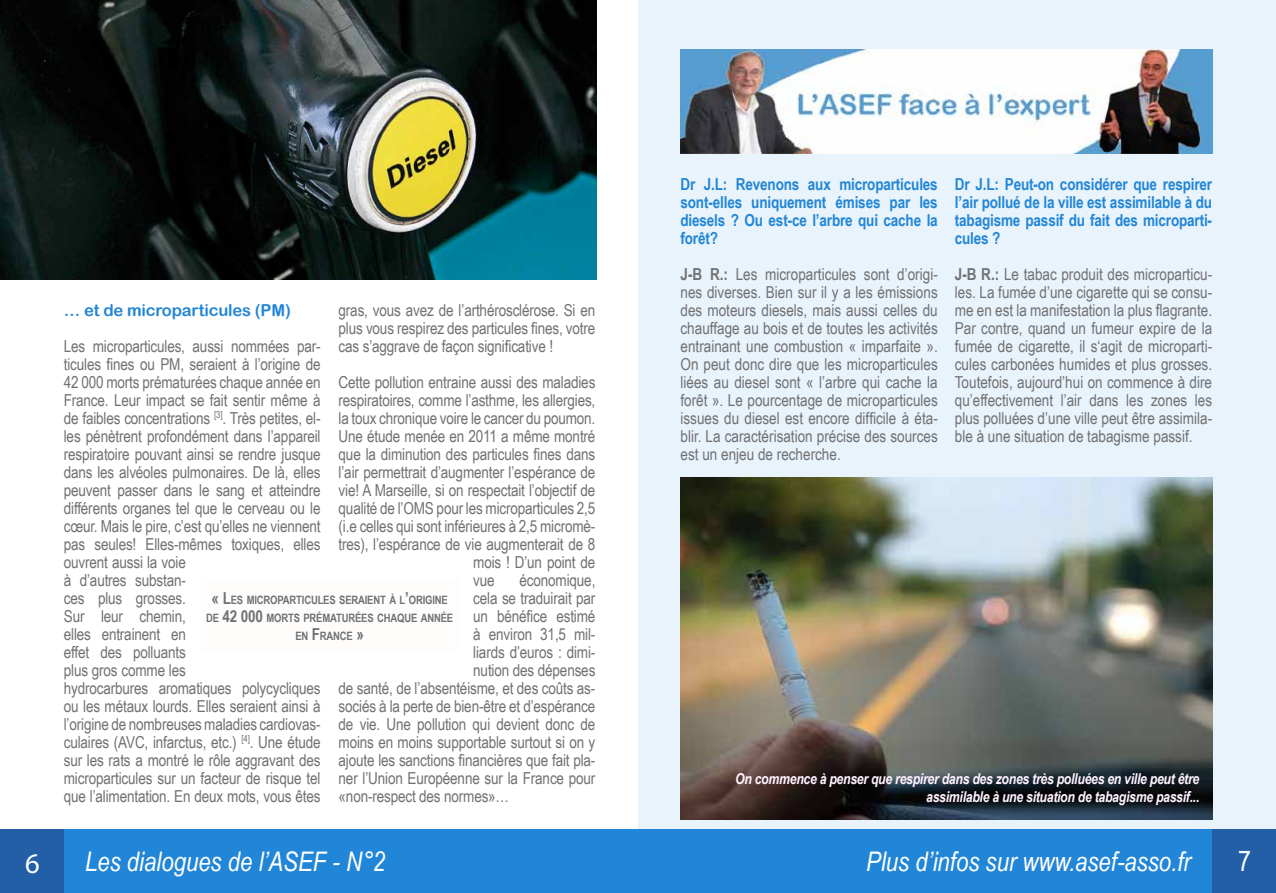
<style>
.page{position:relative;width:1276px;height:893px;background:#fff}
.page>*{position:absolute;margin:0;border:0;box-sizing:border-box;transform-origin:0 0}
.t1{font:28.5px "Myriad Pro";color:#fff}
.t2{font:28.5px "Arial Narrow";color:#fff}
.t3{font:italic 27px "Arial Narrow";color:#fff}
.t4{font:16.5px/18px "Arial Narrow";letter-spacing:-.01em;color:#707172;text-align:justify}
.t5{font:700 16.5px/18px "Arial Narrow";letter-spacing:-.01em;color:#2286d8;text-align:justify}
.t6{font:16.5px "Arial Rounded MT Bold";letter-spacing:-.01em;color:#2286d8}
.t7{font:italic 700 15px/18px "Arial Narrow";letter-spacing:-.02em;color:#fff2ff;text-align:right}
.t8{font:700 11.55px/18px "Arial Narrow";letter-spacing:-.015em;color:#707172;text-align:center}
.s1{font-size:16.5px}
.s2{font-weight:700}
</style>
<div class="page">
<div style="left:638px;top:0;width:638px;height:829px;background:#e9f3fb"></div>
<div style="left:64px;top:829px;width:574px;height:64px;background:#2286d8"></div>
<div style="left:638px;top:829px;width:574px;height:64px;background:#2286d8"></div>
<div style="left:0;top:829px;width:64px;height:64px;background:#225fa7"></div>
<div style="left:1212px;top:829px;width:64px;height:64px;background:#225fa7"></div>
<img style="left:0;top:0;width:596px;height:280px">
<img style="left:680px;top:478px;width:532px;height:342px">
<div style="left:201px;top:578px;width:257px;height:73px;background:#fffdfb"></div>
<img style="left:680px;top:49px;width:532px;height:105px">
<p class="t4" style="left:339px;top:300px;width:258px">gras, vous avez de l’arthérosclérose. Si en plus vous respirez des particules fines, votre cas s’aggrave de façon significative !</p>
<p class="t4" style="left:339px;top:372px;width:258px">Cette pollution entraine aussi des maladies</p>
<p class="t4" style="left:339px;top:390px;width:258px">respiratoires, comme l’asthme, les allergies,</p>
<p class="t4" style="left:339px;top:408px;width:258px">la toux chronique voire le cancer du poumon.</p>
<p class="t4" style="left:339px;top:426px;width:258px">Une étude menée en 2011 a même montré</p>
<p class="t4" style="left:339px;top:444px;width:258px">que la diminution des particules fines dans</p>
<p class="t4" style="left:339px;top:462px;width:258px">l’air permettrait d’augmenter l’espérance de</p>
<p class="t4" style="left:339px;top:480px;width:258px">vie! A Marseille, si on respectait l’objectif de</p>
<p class="t4" style="left:339px;top:498px;width:258px">qualité de l’OMS pour les microparticules 2,5</p>
<p class="t4" style="left:339px;top:516px;width:258px">(i.e celles qui sont inférieures à 2,5 micromè-</p>
<p class="t4" style="left:339px;top:534px;width:258px">tres), l’espérance de vie augmenterait de 8</p>
<p class="t4" style="left:473px;top:552px;width:124px">mois ! D’un point de</p>
<p class="t4" style="left:473px;top:570px;width:23px">vue</p>
<p class="t4" style="left:519px;top:570px;width:77px">économique,</p>
<p class="t4" style="left:473px;top:588px;width:124px">cela se traduirait par</p>
<p class="t4" style="left:473px;top:606px;width:124px">un bénéfice estimé</p>
<p class="t4" style="left:473px;top:624px;width:124px">à environ 31,5 mil-</p>
<p class="t4" style="left:473px;top:642px;width:124px">liards d’euros : dimi-</p>
<p class="t4" style="left:473px;top:660px;width:124px">nution des dépenses</p>
<p class="t4" style="left:339px;top:678px;width:258px">de santé, de l’absentéisme, et des coûts as-</p>
<p class="t4" style="left:339px;top:696px;width:258px">sociés à la perte de bien-être et d’espérance</p>
<p class="t4" style="left:339px;top:714px;width:258px">de vie. Une pollution qui devient donc de</p>
<p class="t4" style="left:339px;top:732px;width:258px">moins en moins supportable surtout si on y</p>
<p class="t4" style="left:339px;top:750px;width:258px">ajoute les sanctions financières que fait pla-</p>
<p class="t4" style="left:339px;top:768px;width:258px">ner l’Union Européenne sur la France pour</p>
<p class="t4" style="left:339px;top:786px;width:172px">«non-respect des normes»…</p>
<p class="t6" style="left:64px;top:300px;width:229px">… et de microparticules (PM)</p>
<p class="t4" style="left:64px;top:336px;width:258px;text-align:left">Les microparticules, aussi nommées par&shy;ticules fines ou PM, seraient à l’origine de 42 000 morts prématurées chaque année en France. Leur impact se fait sentir même à de faibles concentrations <sup>[3]</sup>. Très petites, el&shy;les pénètrent profondément dans l’appareil respiratoire pouvant ainsi se rendre jusque dans les alvéoles pulmonaires. De là, elles peuvent passer dans le sang et atteindre différents organes tel que le cerveau ou le cœur. Mais le pire, c’est qu’elles ne viennent pas seules! Elles-mêmes toxiques, elles ouvrent aussi la voie<br>à d’autres substan-<br>ces plus grosses.<br>Sur leur chemin,<br>elles entrainent en<br>effet des polluants<br>plus gros comme les<br>hydrocarbures aromatiques polycycliques ou les métaux lourds. Elles seraient ainsi à l’origine de nombreuses maladies cardiovas&shy;culaires (AVC, infarctus, etc.) <sup>[4]</sup>. Une étude sur les rats a montré le rôle aggravant des microparticules sur un facteur de risque tel que l’alimentation. En deux mots, vous êtes</p>
<p class="t8" style="left:206px;top:590px;width:249px"><span class="s1">« L</span>ES MICROPARTICULES SERAIENT À L<span class="s1">’</span>ORIGINE<br>DE <span class="s1">42 000</span> MORTS PRÉMATURÉES CHAQUE ANNÉE<br>EN <span class="s1">F</span>RANCE <span class="s1">»</span></p>
<p class="t5" style="left:680px;top:174px;width:259px">Dr J.L: Revenons aux microparticules sont-elles uniquement émises par les diesels ? Ou est-ce l’arbre qui cache la forêt?</p>
<p class="t4" style="left:680px;top:264px;width:259px"><span class="s2">J-B R.:</span> Les microparticules sont d’origi&shy;nes diverses. Bien sur il y a les émissions des moteurs diesels, mais aussi celles du chauffage au bois et de toutes les activités entrainant une combustion « imparfaite ».<br>On peut donc dire que les microparticules liées au diesel sont « l’arbre qui cache la forêt ». Le pourcentage de microparticules issues du diesel est encore difficile à éta&shy;blir. La caractérisation précise des sources est un enjeu de recherche.</p>
<p class="t5" style="left:955px;top:174px;width:259px">Dr J.L: Peut-on considérer que respirer l’air pollué de la ville est assimilable à du tabagisme passif du fait des microparti&shy;cules ?</p>
<p class="t4" style="left:955px;top:264px;width:259px"><span class="s2">J-B R.:</span> Le tabac produit des microparticu&shy;les. La fumée d’une cigarette qui se consu&shy;me en est la manifestation la plus flagrante.<br>Par contre, quand un fumeur expire de la fumée de cigarette, il s‘agit de microparti&shy;cules carbonées humides et plus grosses.<br>Toutefois, aujourd’hui on commence à dire qu’effectivement l’air dans les zones les plus polluées d’une ville peut être assimila&shy;ble à une situation de tabagisme passif.</p>
<p class="t7" style="left:735px;top:769px;width:466px">On commence à penser que respirer dans des zones très polluées en ville peut être assimilable à une situation de tabagisme passif...</p>
<h1 class="t1" style="left:25px;top:845px;width:16px">6</h1>
<h2 class="t3" style="left:85px;top:843px;width:301px">Les dialogues de l’ASEF - N°2</h2>
<h2 class="t3" style="left:866px;top:843px;width:326px">Plus d’infos sur www.asef-asso.fr</h2>
<h1 class="t2" style="left:1238px;top:840px;width:14px">7</h1>
</div>
